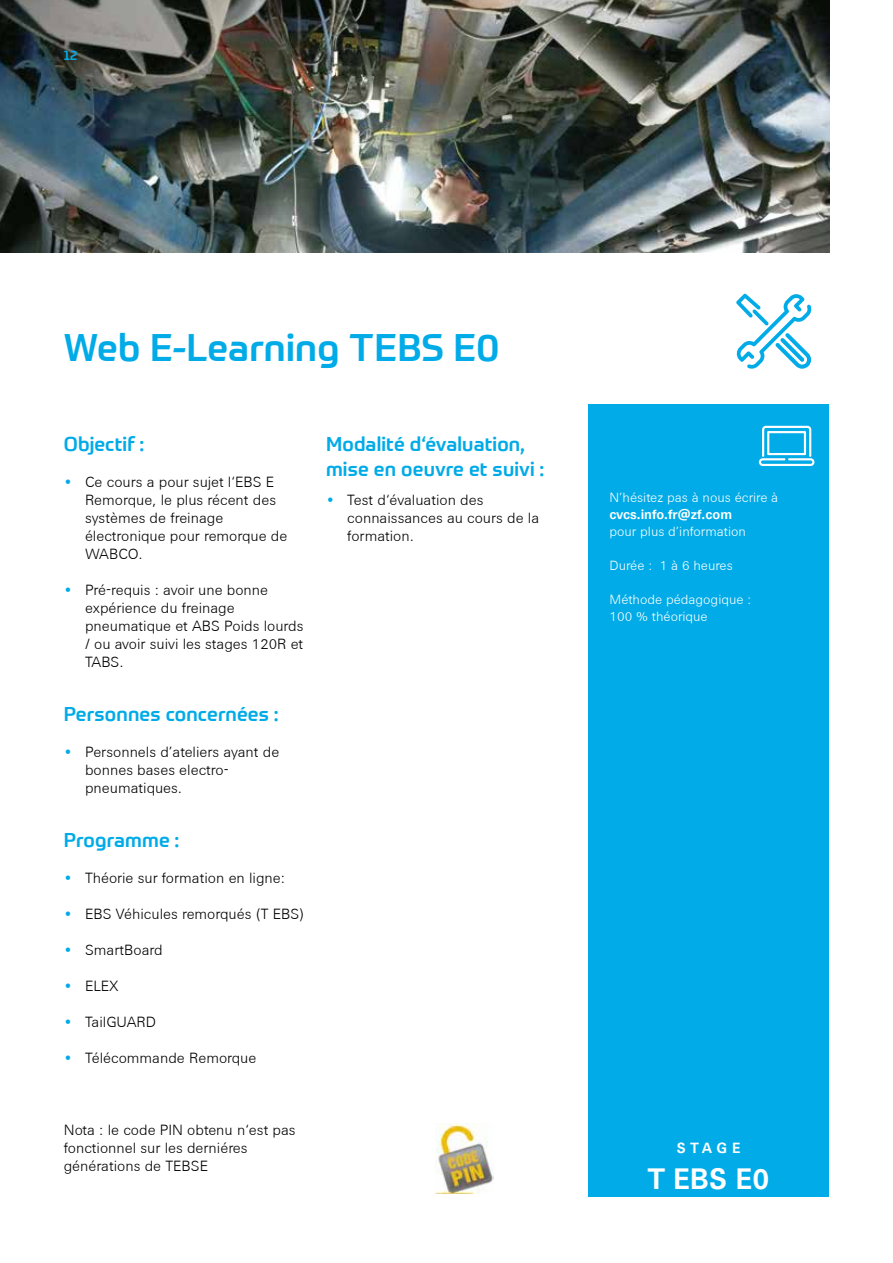
<style>
.page{position:relative;width:893px;height:1263px;background:#fff}
.page>*{position:absolute;margin:0;border:0;box-sizing:border-box;transform-origin:0 0}
.t1{font:500 37.5px "ZF Prometo";letter-spacing:.01em;color:#00abe7}
.t2{font:700 30px "ZF Sans";color:#fdfeff}
.t3{font:500 19.5px/25.2px "ZF Prometo";letter-spacing:.01em;color:#00abe7}
.t4{font:300 15px/18px "ZF Sans";color:#000}
.t5{font:700 15px "ZF Sans";letter-spacing:.3em;color:#fdfeff}
.t6{font:300 13.5px/17.1px "ZF Sans";color:#fff}
.t7{font:700 13.5px "ZF Sans";color:#fff}
.t8{font:500 13.5px "ZF Prometo";color:#00abe7}
.s1{color:#00abe7}
</style>
<div class="page">
<div style="left:588px;top:405px;width:241px;height:792px;background:#00abe7"></div>
<img style="left:0;top:0;width:829px;height:253px">
<svg style="left:759px;top:426px;width:55px;height:40px"></svg>
<svg style="left:736px;top:294px;width:76px;height:75px"></svg>
<img style="left:436px;top:1123px;width:58px;height:71px">
<p class="t8" style="left:64px;top:47px;width:15px">12</p>
<h1 class="t1" style="left:64px;top:324px;width:437px">Web E-Learning TEBS E0</h1>
<h3 class="t3" style="left:64px;top:431px;width:82px">Objectif :</h3>
<p class="t4" style="left:85px;top:473px;width:204px;text-indent:-21px"><span class="s1">•</span> Ce cours a pour sujet l‘EBS E<br>Remorque, le plus récent des systèmes de freinage électronique pour remorque de<br>WABCO.</p>
<p class="t4" style="left:85px;top:581px;width:220px;text-indent:-21px"><span class="s1">•</span> Pré-requis : avoir une bonne expérience du freinage pneumatique et ABS Poids lourds / ou avoir suivi les stages 120R et<br>TABS.</p>
<h3 class="t3" style="left:64px;top:701px;width:216px">Personnes concernées :</h3>
<p class="t4" style="left:85px;top:743px;width:196px;text-indent:-21px"><span class="s1">•</span> Personnels d’ateliers ayant de bonnes bases electro&shy;pneumatiques.</p>
<h3 class="t3" style="left:64px;top:827px;width:117px">Programme :</h3>
<p class="t4" style="left:64px;top:869px;width:223px"><span class="s1">•</span> Théorie sur formation en ligne:</p>
<p class="t4" style="left:64px;top:905px;width:242px"><span class="s1">•</span> EBS Véhicules remorqués (T EBS)</p>
<p class="t4" style="left:64px;top:941px;width:100px"><span class="s1">•</span> SmartBoard</p>
<p class="t4" style="left:64px;top:977px;width:56px"><span class="s1">•</span> ELEX</p>
<p class="t4" style="left:64px;top:1013px;width:94px"><span class="s1">•</span> TailGUARD</p>
<p class="t4" style="left:64px;top:1049px;width:194px"><span class="s1">•</span> Télécommande Remorque</p>
<p class="t4" style="left:64px;top:1121px;width:233px">Nota : le code PIN obtenu n‘est pas fonctionnel sur les derniéres générations de TEBSE</p>
<h3 class="t3" style="left:326px;top:431px;width:220px">Modalité d‘évaluation, mise en oeuvre et suivi :</h3>
<p class="t4" style="left:347px;top:491px;width:193px;text-indent:-21px"><span class="s1">•</span> Test d‘évaluation des connaissances au cours de la formation.</p>
<p class="t6" style="left:609px;top:489px;width:170px">N’hésitez pas à nous écrire à</p>
<p class="t7" style="left:609px;top:506px;width:124px">cvcs.info.fr@zf.com</p>
<p class="t6" style="left:609px;top:523px;width:138px">pour plus d’information</p>
<p class="t6" style="left:609px;top:557px;width:125px">Durée : 1 à 6 heures</p>
<p class="t6" style="left:609px;top:591px;width:143px">Méthode pédagogique :<br>100 % théorique</p>
<p class="t5" style="left:677px;top:1139px;width:65px">STAGE</p>
<h2 class="t2" style="left:648px;top:1160px;width:123px">T EBS E0</h2>
</div>
